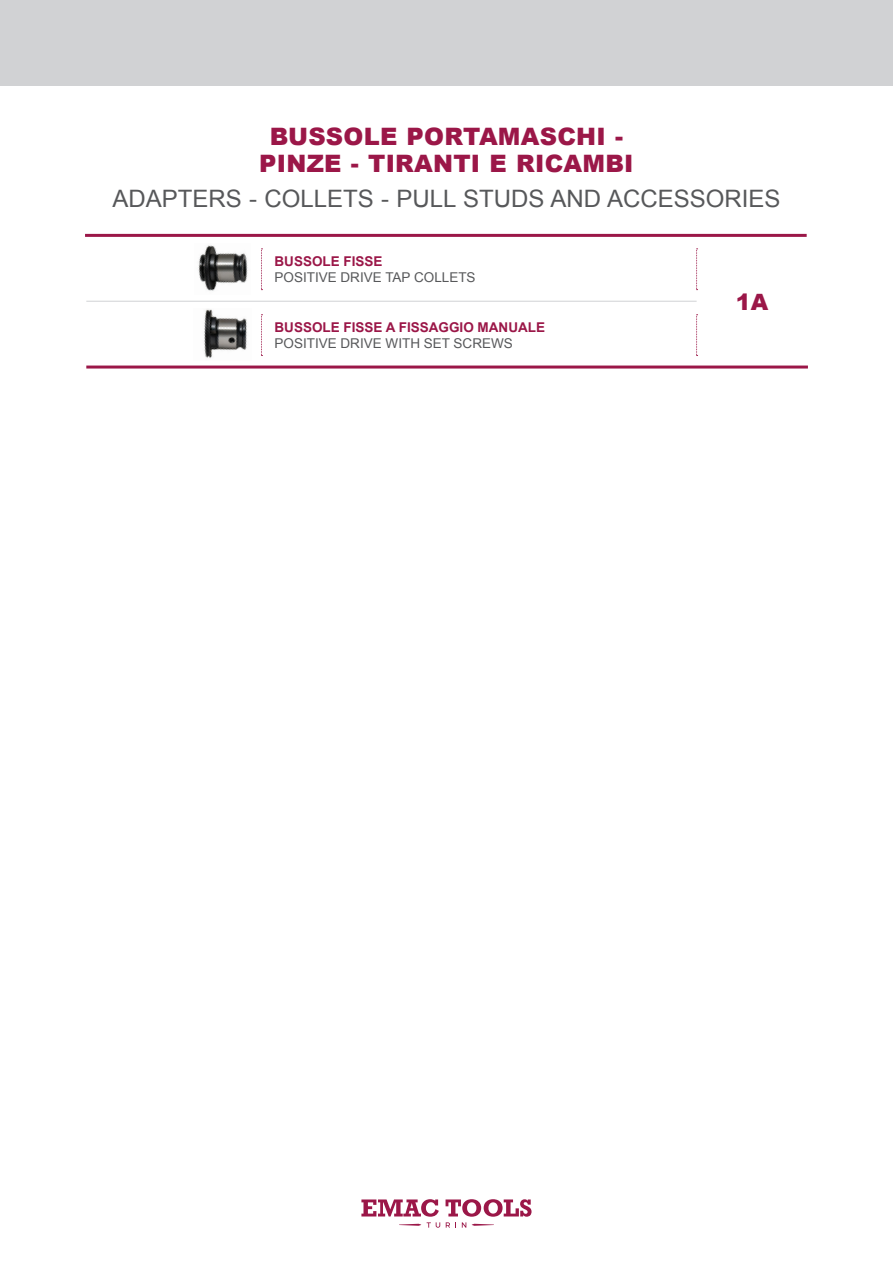
<style>
.page{position:relative;width:893px;height:1263px;background:#fff}
.page>*{position:absolute;margin:0;border:0;box-sizing:border-box;transform-origin:0 0}
.t1{font:900 24px/27px "Arial";letter-spacing:.01em;color:#9b1748;text-align:center}
.t2{font:24px "Arial";color:#57585a}
.t3{font:900 22.5px "Arial";color:#9b1748}
.t4{font:13.5px "Arial";color:#57585a}
.t5{font:700 13.5px "Arial";color:#9b1748}
</style>
<div class="page">
<svg style="left:361px;top:1199px;width:170px;height:29px"></svg>
<div style="left:0;top:0;width:893px;height:85px;background:#d1d2d4"></div>
<img style="left:204px;top:309px;width:43px;height:50px">
<img style="left:198px;top:245px;width:50px;height:46px">
<svg style="left:261px;top:248px;width:1px;height:42px"></svg>
<svg style="left:261px;top:314px;width:1px;height:42px"></svg>
<svg style="left:696px;top:248px;width:2px;height:42px"></svg>
<svg style="left:696px;top:314px;width:2px;height:42px"></svg>
<hr style="left:86px;top:301px;width:611px;height:1px;background:#d1d2d4">
<hr style="left:85px;top:234px;width:722px;height:3px;background:#9b1748">
<hr style="left:86px;top:365px;width:722px;height:3px;background:#9b1748">
<h1 class="t1" style="left:259px;top:122px;width:376px">BUSSOLE PORTAMASCHI -<br>PINZE - TIRANTI E RICAMBI</h1>
<h1 class="t2" style="left:112px;top:183px;width:669px">ADAPTERS - COLLETS - PULL STUDS AND ACCESSORIES</h1>
<p class="t5" style="left:275px;top:252px;width:110px">BUSSOLE FISSE</p>
<p class="t4" style="left:275px;top:269px;width:203px">POSITIVE DRIVE TAP COLLETS</p>
<p class="t5" style="left:275px;top:318px;width:272px">BUSSOLE FISSE A FISSAGGIO MANUALE</p>
<p class="t4" style="left:275px;top:335px;width:240px">POSITIVE DRIVE WITH SET SCREWS</p>
<h2 class="t3" style="left:736px;top:286px;width:34px">1A</h2>
</div>
